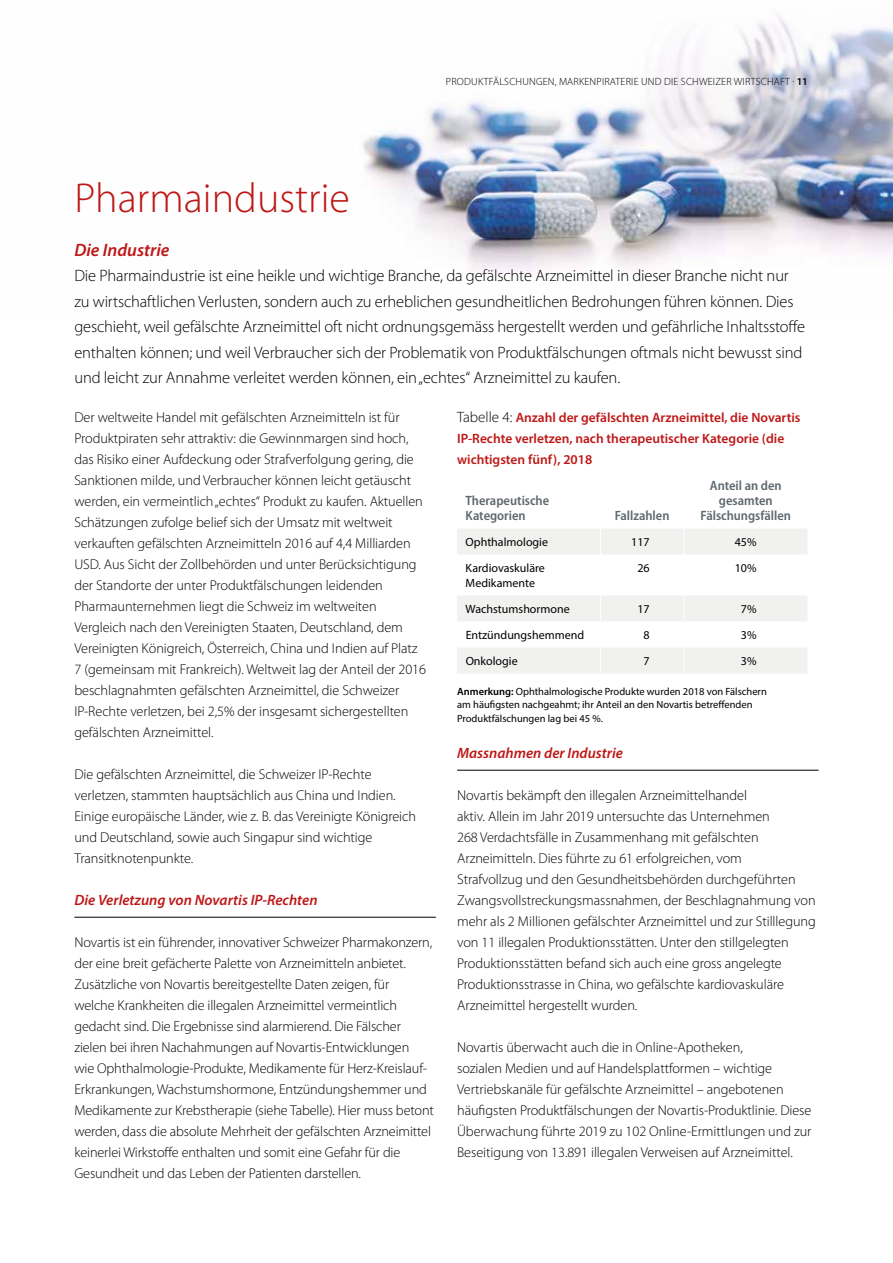
<style>
.page{position:relative;width:893px;height:1263px;background:#fff}
.page>*{position:absolute;margin:0;border:0;box-sizing:border-box;transform-origin:0 0}
.t1{font:300 42px "Myriad Pro";color:#be1716}
.t2{font:italic 600 18px "Myriad Pro";color:#be1716}
.t3{font:300 16.5px/25.5px "Myriad Pro";letter-spacing:-.01em;color:#000}
.t4{font:italic 600 15px "Myriad Pro";color:#be1716}
.t5{font:300 14.25px/21px "Myriad Pro";letter-spacing:-.005em;color:#000}
.t6{font:600 13.5px/21px "Myriad Pro";color:#be1716}
.t7{font:600 semi-condensed 13.5px/15px "Myriad Pro";color:#5d686e}
.t8{font:12px/15px "Myriad Pro";color:#000}
.t9{font:10.5px/13.5px "Myriad Pro";color:#000}
.t10{font:300 10.5px "Myriad Pro";letter-spacing:.02em;color:#000}
.s1{font-weight:600}
.s2{font-weight:300;font-size:15px;color:#000}
</style>
<div class="page">
<img style="left:363px;top:15px;width:530px;height:256px">
<hr style="left:74px;top:917px;width:362px;height:1px;background:#000">
<hr style="left:457px;top:770px;width:362px;height:1px;background:#000">
<svg style="left:457px;top:596px;width:350px;height:77px;fill:#f1f2f0"></svg>
<div style="left:457px;top:529px;width:350px;height:25px;background:#f1f2f0"></div>
<svg style="left:600px;top:596px;width:1px;height:77px"></svg>
<svg style="left:683px;top:596px;width:1px;height:77px"></svg>
<p class="t10" style="left:446px;top:75px;width:364px">PRODUKTFÄLSCHUNGEN, MARKENPIRATERIE UND DIE SCHWEIZER WIRTSCHAFT . <span class="s1">11</span></p>
<h1 class="t1" style="left:74px;top:173px;width:277px">Pharmaindustrie</h1>
<p class="t2" style="left:74px;top:238px;width:97px">Die Industrie</p>
<p class="t3" style="left:74px;top:263px;width:732px">Die Pharmaindustrie ist eine heikle und wichtige Branche, da gefälschte Arzneimittel in dieser Branche nicht nur zu wirtschaftlichen Verlusten, sondern auch zu erheblichen gesundheitlichen Bedrohungen führen können. Dies geschieht, weil gefälschte Arzneimittel oft nicht ordnungsgemäss hergestellt werden und gefährliche Inhaltsstoffe enthalten können; und weil Verbraucher sich der Problematik von Produktfälschungen oftmals nicht bewusst sind und leicht zur Annahme verleitet werden können, ein „echtes“ Arzneimittel zu kaufen.</p>
<p class="t5" style="left:74px;top:406px;width:353px">Der weltweite Handel mit gefälschten Arzneimitteln ist für Produktpiraten sehr attraktiv: die Gewinnmargen sind hoch, das Risiko einer Aufdeckung oder Strafverfolgung gering, die Sanktionen milde, und Verbraucher können leicht getäuscht werden, ein vermeintlich „echtes“ Produkt zu kaufen. Aktuellen Schätzungen zufolge belief sich der Umsatz mit weltweit verkauften gefälschten Arzneimitteln 2016 auf 4,4 Milliarden USD. Aus Sicht der Zollbehörden und unter Berücksichtigung der Standorte der unter Produktfälschungen leidenden Pharmaunternehmen liegt die Schweiz im weltweiten Vergleich nach den Vereinigten Staaten, Deutschland, dem Vereinigten Königreich, Österreich, China und Indien auf Platz 7 (gemeinsam mit Frankreich). Weltweit lag der Anteil der 2016 beschlagnahmten gefälschten Arzneimittel, die Schweizer IP-Rechte verletzen, bei 2,5% der insgesamt sichergestellten gefälschten Arzneimittel.</p>
<p class="t5" style="left:74px;top:763px;width:343px">Die gefälschten Arzneimittel, die Schweizer IP-Rechte verletzen, stammten hauptsächlich aus China und Indien.<br>Einige europäische Länder, wie z. B. das Vereinigte Königreich und Deutschland, sowie auch Singapur sind wichtige Transitknotenpunkte.</p>
<p class="t4" style="left:74px;top:890px;width:245px">Die Verletzung von Novartis IP-Rechten</p>
<p class="t5" style="left:74px;top:931px;width:361px">Novartis ist ein führender, innovativer Schweizer Pharmakonzern, der eine breit gefächerte Palette von Arzneimitteln anbietet.<br>Zusätzliche von Novartis bereitgestellte Daten zeigen, für<br>welche Krankheiten die illegalen Arzneimittel vermeintlich gedacht sind. Die Ergebnisse sind alarmierend. Die Fälscher zielen bei ihren Nachahmungen auf Novartis-Entwicklungen<br>wie Ophthalmologie-Produkte, Medikamente für Herz-Kreislauf-Erkrankungen, Wachstumshormone, Entzündungshemmer und Medikamente zur Krebstherapie (siehe Tabelle). Hier muss betont werden, dass die absolute Mehrheit der gefälschten Arzneimittel keinerlei Wirkstoffe enthalten und somit eine Gefahr für die Gesundheit und das Leben der Patienten darstellen.</p>
<p class="t6" style="left:457px;top:406px;width:345px"><span class="s2">Tabelle 4:</span> Anzahl der gefälschten Arzneimittel, die Novartis<br>IP-Rechte verletzen, nach therapeutischer Kategorie (die wichtigsten fünf), 2018</p>
<p class="t7" style="left:466px;top:493px;width:85px">Therapeutische<br>Kategorien</p>
<p class="t7" style="left:700px;top:478px;width:92px;text-align:center">Anteil an den gesamten<br>Fälschungsfällen</p>
<p class="t7" style="left:615px;top:508px;width:56px">Fallzahlen</p>
<p class="t8" style="left:466px;top:534px;width:84px">Ophthalmologie</p>
<p class="t8" style="left:631px;top:534px;width:20px">117</p>
<p class="t8" style="left:735px;top:534px;width:23px">45%</p>
<p class="t8" style="left:466px;top:560px;width:81px">Kardiovaskuläre<br>Medikamente</p>
<p class="t8" style="left:637px;top:560px;width:14px">26</p>
<p class="t8" style="left:735px;top:560px;width:23px">10%</p>
<p class="t8" style="left:466px;top:601px;width:106px">Wachstumshormone</p>
<p class="t8" style="left:637px;top:601px;width:14px">17</p>
<p class="t8" style="left:741px;top:601px;width:17px">7%</p>
<p class="t8" style="left:466px;top:627px;width:120px">Entzündungshemmend</p>
<p class="t8" style="left:644px;top:627px;width:8px">8</p>
<p class="t8" style="left:741px;top:627px;width:17px">3%</p>
<p class="t8" style="left:466px;top:653px;width:54px">Onkologie</p>
<p class="t8" style="left:644px;top:653px;width:8px">7</p>
<p class="t8" style="left:741px;top:653px;width:17px">3%</p>
<p class="t9" style="left:457px;top:684px;width:311px"><span class="s1">Anmerkung:</span> Ophthalmologische Produkte wurden 2018 von Fälschern am häufigsten nachgeahmt; ihr Anteil an den Novartis betreffenden<br>Produktfälschungen lag bei 45 %.</p>
<p class="t4" style="left:457px;top:743px;width:167px">Massnahmen der Industrie</p>
<p class="t5" style="left:457px;top:784px;width:360px">Novartis bekämpft den illegalen Arzneimittelhandel<br>aktiv. Allein im Jahr 2019 untersuchte das Unternehmen<br>268 Verdachtsfälle in Zusammenhang mit gefälschten Arzneimitteln. Dies führte zu 61 erfolgreichen, vom<br>Strafvollzug und den Gesundheitsbehörden durchgeführten Zwangsvollstreckungsmassnahmen, der Beschlagnahmung von mehr als 2 Millionen gefälschter Arzneimittel und zur Stilllegung von 11 illegalen Produktionsstätten. Unter den stillgelegten Produktionsstätten befand sich auch eine gross angelegte Produktionsstrasse in China, wo gefälschte kardiovaskuläre Arzneimittel hergestellt wurden.</p>
<p class="t5" style="left:457px;top:1036px;width:356px">Novartis überwacht auch die in Online-Apotheken,<br>sozialen Medien und auf Handelsplattformen – wichtige Vertriebskanäle für gefälschte Arzneimittel – angebotenen häufigsten Produktfälschungen der Novartis-Produktlinie. Diese Überwachung führte 2019 zu 102 Online-Ermittlungen und zur Beseitigung von 13.891 illegalen Verweisen auf Arzneimittel.</p>
</div>
